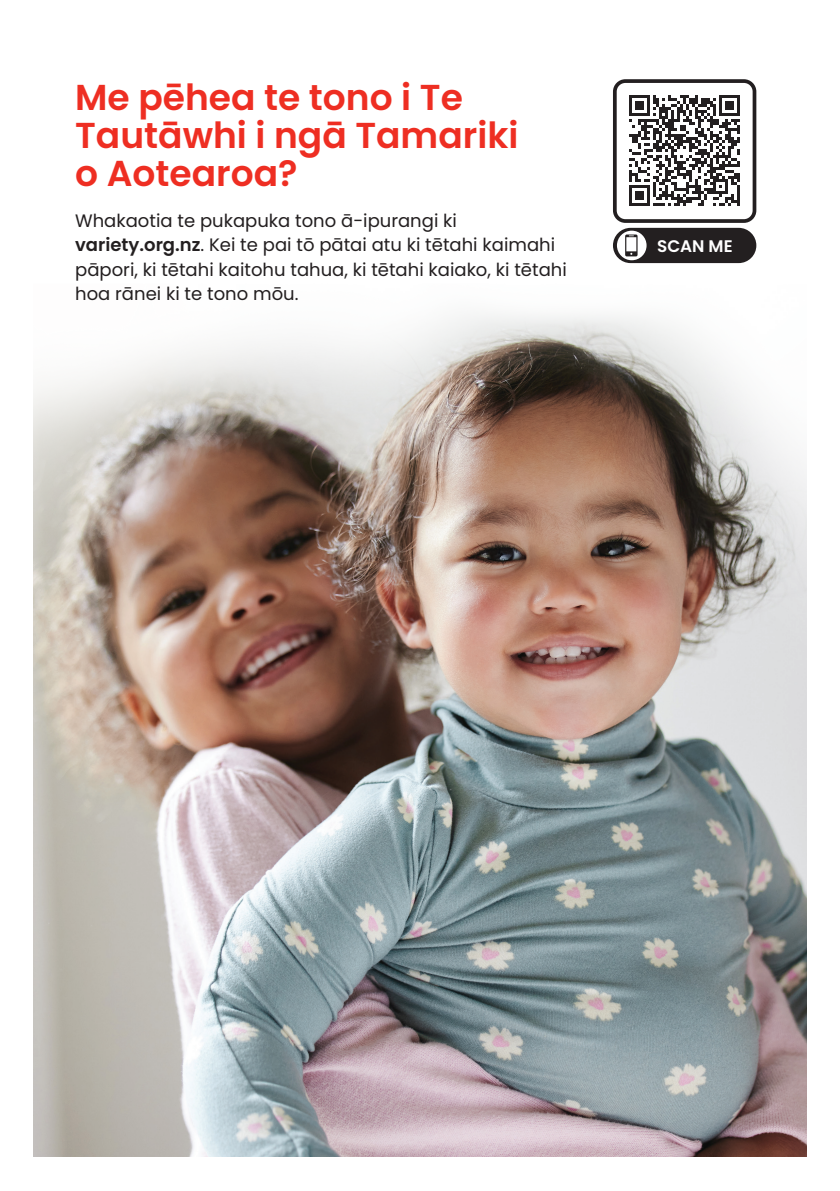
<style>
.page{position:relative;width:840px;height:1191px;background:#fff}
.page>*{position:absolute;margin:0;border:0;box-sizing:border-box;transform-origin:0 0}
.t1{font:600 36px/38px "Poppins";color:#ee2e22}
.t2{font:18px/24px "Poppins";color:#231f20}
.t3{font:600 16.8px "Poppins";color:#fff}
.s1{font-weight:600}
</style>
<div class="page">
<img style="left:34px;top:89px;width:771px;height:1068px">
<div style="left:614px;top:81px;width:140px;height:140px;background:#fff;border-radius:11px"></div>
<div style="left:612px;top:79px;width:144px;height:144px;border:4px solid #231f20;border-radius:11px"></div>
<svg style="left:629px;top:95px;width:110px;height:111px"></svg>
<hr style="left:736px;top:185px;width:3px;height:21px;background:#231f20">
<div style="left:612px;top:228px;width:144px;height:35px;background:#231f20;border-radius:18px"></div>
<svg style="left:616px;top:231px;width:30px;height:29px"></svg>
<svg style="left:624px;top:234px;width:13px;height:22px"></svg>
<p class="t1" style="left:75px;top:78px;width:444px">Me pēhea te tono i Te<br>Tautāwhi i ngā Tamariki o Aotearoa?</p>
<p class="t2" style="left:75px;top:209px;width:493px">Whakaotia te pukapuka tono ā-ipurangi ki <span class="s1">variety.org.nz</span>. Kei te pai tō pātai atu ki tētahi kaimahi pāpori, ki tētahi kaitohu tahua, ki tētahi kaiako, ki tētahi hoa rānei ki te tono mōu.</p>
<p class="t3" style="left:656px;top:236px;width:77px">SCAN ME</p>
</div>
